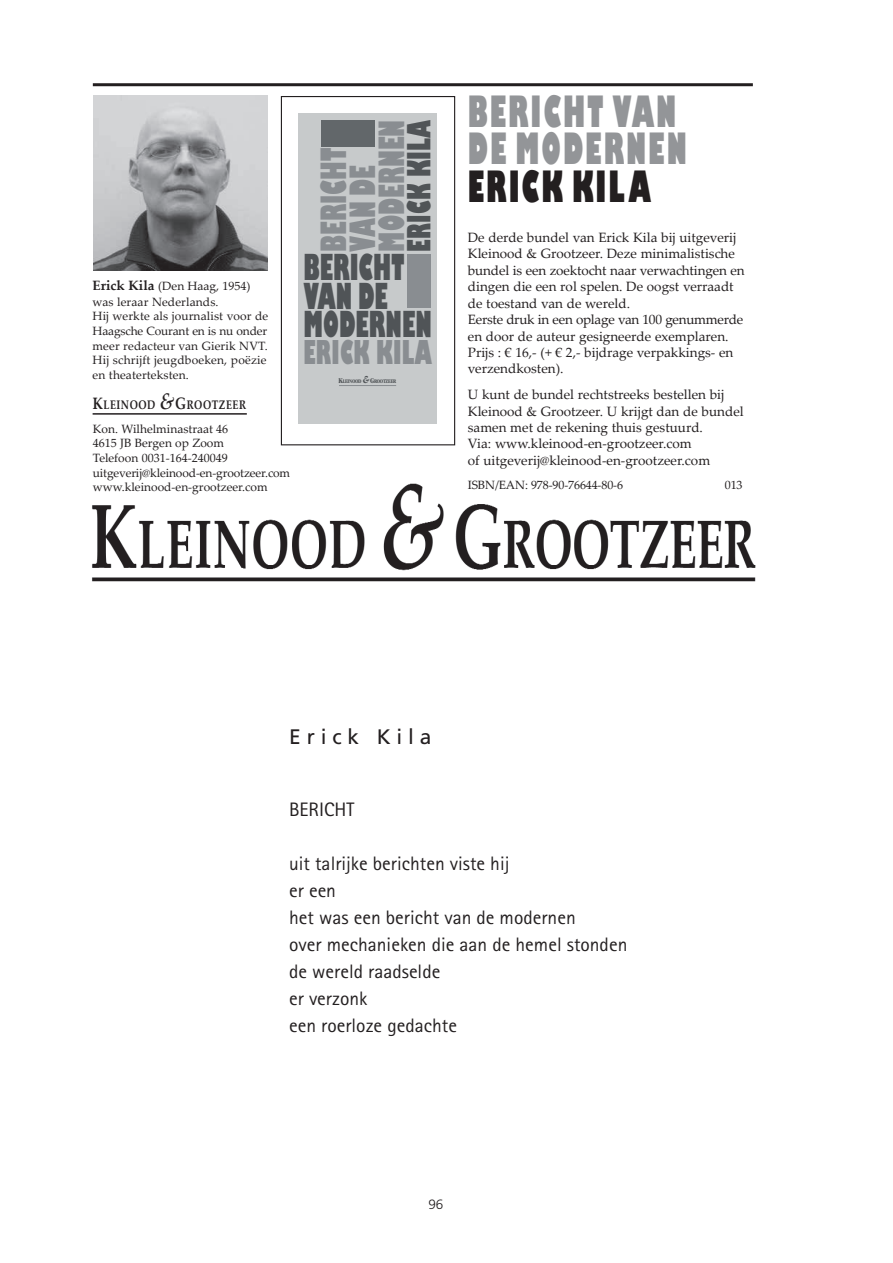
<style>
.page{position:relative;width:893px;height:1263px;background:#fff}
.page>*{position:absolute;margin:0;border:0;box-sizing:border-box;transform-origin:0 0}
.t1{font:800 condensed 42px/37.5px "Gill Sans";letter-spacing:.06em;color:#939598;scale:.8 1}
.t2{font:800 condensed 42px "Gill Sans";letter-spacing:.06em;color:#231f20;scale:.8 1}
.t3{font:800 condensed 35.1px/28.7px "Gill Sans";color:#505457;scale:.78 1}
.t4{font:800 condensed 34.2px/29.1px "Gill Sans";color:#898d91;scale:.82 1}
.t5{font:800 condensed 32.25px "Gill Sans";letter-spacing:.01em;color:#898d91;scale:.78 1}
.t6{font:800 condensed 31.35px "Gill Sans";letter-spacing:.01em;color:#505457;scale:.82 1}
.t7{font:21px "Frutiger";color:#231f20}
.t8{font:19.5px/27px "Rotis Sans Serif";color:#231f20}
.t9{font:13.5px/16.5px "Palatino Linotype";color:#231f20}
.t10{font:300 13.5px "Frutiger";color:#231f20}
.t11{font:700 12.3px "Palatino Linotype";letter-spacing:.055em;color:#231f20;scale:.8 1}
.t12{font:12px/14.7px "Palatino Linotype";color:#231f20}
.t13{font:700 condensed 5.7px "Garamond";letter-spacing:-.045em;color:#505457}
.s1{font-weight:700;font-size:13.5px}
.s2{font-size:16.5px}
.s3{font-style:italic;font-size:22.5px}
.s4{font-size:7.65px}
.s5{font-style:italic;font-size:11.1px}
</style>
<div class="page">
<hr style="left:93px;top:83px;width:660px;height:3px;background:#231f20">
<img style="left:92px;top:483px;width:664px;height:98px">
<div style="left:298px;top:114px;width:139px;height:310px;background:#c7cacb"></div>
<hr style="left:339px;top:385px;width:57px;height:1px;background:#898d91">
<div style="left:407px;top:254px;width:24px;height:54px;background:#898d91"></div>
<div style="left:321px;top:121px;width:54px;height:26px;background:#62676a"></div>
<div style="left:281px;top:96px;width:174px;height:349px;border:1px solid #231f20"></div>
<img style="left:94px;top:96px;width:174px;height:174px">
<div style="left:466px;top:94px;width:290px;height:410px;background:#fff"></div>
<hr style="left:93px;top:413px;width:154px;height:2px;background:#231f20">
<p class="t12" style="left:93px;top:278px;width:177px"><span class="s1">Erick Kila</span> (Den Haag, 1954) was leraar Nederlands.<br>Hij werkte als journalist voor de<br>Haagsche Courant en is nu onder meer redacteur van Gierik NVT.<br>Hij schrijft jeugdboeken, poëzie en theaterteksten.</p>
<p class="t11" style="left:93px;top:396px;width:193px"><span class="s2">K</span>LEINOOD <span class="s3">&amp;</span><span class="s2">G</span>ROOTZEER</p>
<p class="t12" style="left:93px;top:421px;width:199px">Kon. Wilhelminastraat 46<br>4615 JB Bergen op Zoom<br>Telefoon 0031-164-240049 uitgeverij@kleinood-en-grootzeer.com www.kleinood-en-grootzeer.com</p>
<h3 class="t4" style="left:319px;top:252px;width:162px;rotate:-90deg">BERICHT<br>VAN DE<br>MODERNEN</h3>
<h3 class="t6" style="left:399px;top:252px;width:163px;rotate:-90deg">ERICK KILA</h3>
<h2 class="t3" style="left:303px;top:252px;width:166px">BERICHT<br>VAN DE<br>MODERNEN</h2>
<h3 class="t5" style="left:303px;top:332px;width:166px">ERICK KILA</h3>
<p class="t13" style="left:339px;top:378px;width:59px"><span class="s4">K</span>LEINOOD <span class="s5">&amp;</span> <span class="s4">G</span>ROOTZEER</p>
<h1 class="t1" style="left:468px;top:95px;width:275px">BERICHT VAN<br>DE MODERNEN</h1>
<h1 class="t2" style="left:468px;top:160px;width:230px">ERICK KILA</h1>
<p class="t9" style="left:468px;top:228px;width:278px">De derde bundel van Erick Kila bij uitgeverij Kleinood &amp; Grootzeer. Deze minimalistische bundel is een zoektocht naar verwachtingen en dingen die een rol spelen. De oogst verraadt de toestand van de wereld.<br>Eerste druk in een oplage van 100 genummerde en door de auteur gesigneerde exemplaren.<br>Prijs : € 16,- (+ € 2,- bijdrage verpakkings- en verzendkosten).</p>
<p class="t9" style="left:468px;top:386px;width:277px">U kunt de bundel rechtstreeks bestellen bij Kleinood &amp; Grootzeer. U krijgt dan de bundel samen met de rekening thuis gestuurd.<br>Via: www.kleinood-en-grootzeer.com<br>of uitgeverij@kleinood-en-grootzeer.com</p>
<p class="t12" style="left:468px;top:478px;width:157px">ISBN/EAN: 978-90-76644-80-6</p>
<p class="t12" style="left:725px;top:478px;width:19px">013</p>
<h3 class="t7" style="left:289px;top:724px;width:144px">E r i c k K i l a</h3>
<h3 class="t8" style="left:289px;top:795px;width:67px">BERICHT</h3>
<h3 class="t8" style="left:289px;top:849px;width:340px">uit talrijke berichten viste hij<br>er een<br>het was een bericht van de modernen<br>over mechanieken die aan de hemel stonden de wereld raadselde<br>er verzonk<br>een roerloze gedachte</h3>
<p class="t10" style="left:428px;top:1196px;width:17px">96</p>
</div>
